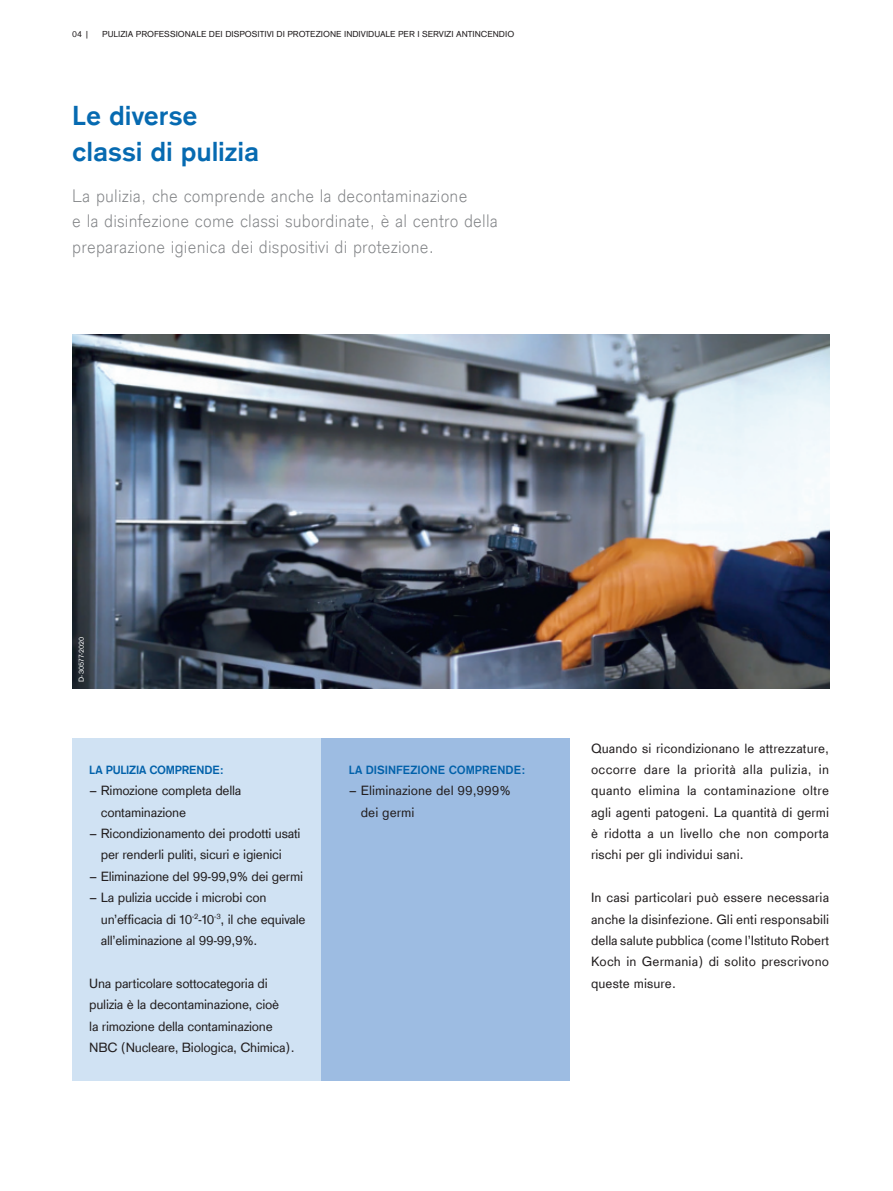
<style>
.page{position:relative;width:893px;height:1191px;background:#fff}
.page>*{position:absolute;margin:0;border:0;box-sizing:border-box;transform-origin:0 0}
.t1{font:700 28.5px/35.7px "Draeger Sans Global";letter-spacing:-.005em;color:#066ab1}
.t2{font:300 18.75px/25.5px "Draeger Sans Global";letter-spacing:.01em;color:#808285}
.t3{font:13.8px/21.5px "Draeger Sans Global";letter-spacing:-.02em;color:#231f20}
.t4{font:13.8px/21.5px "Draeger Sans Global";color:#231f20}
.t5{font:700 12.3px "Draeger Sans Global";color:#0161aa}
.t6{font:700 12.3px "Draeger Sans Global";letter-spacing:-.02em;color:#0161aa}
.t7{font:9px "Draeger Sans Global";color:#231f20}
.t8{font:7.5px "Draeger Sans Global";letter-spacing:.005em;color:#fff}
</style>
<div class="page">
<div style="left:72px;top:738px;width:249px;height:342px;background:#d0e2f3"></div>
<div style="left:321px;top:738px;width:249px;height:342px;background:#9dbce2"></div>
<img style="left:72px;top:335px;width:757px;height:353px">
<p class="t7" style="left:72px;top:29px;width:19px">04 |</p>
<p class="t7" style="left:102px;top:29px;width:413px">PULIZIA PROFESSIONALE DEI DISPOSITIVI DI PROTEZIONE INDIVIDUALE PER I SERVIZI ANTINCENDIO</p>
<h1 class="t1" style="left:72px;top:98px;width:188px">Le diverse classi di pulizia</h1>
<h2 class="t2" style="left:72px;top:183px;width:427px">La pulizia, che comprende anche la decontaminazione<br>e la disinfezione come classi subordinate, è al centro della preparazione igienica dei dispositivi di protezione.</h2>
<p class="t8" style="left:77px;top:682px;width:47px;rotate:-90deg">D-30577-2020</p>
<p class="t6" style="left:89px;top:762px;width:136px">LA PULIZIA COMPRENDE:</p>
<p class="t3" style="left:101px;top:780px;width:142px;text-indent:-12px">– Rimozione completa della contaminazione</p>
<p class="t3" style="left:89px;top:822px;width:213px;text-align:center">– Ricondizionamento dei prodotti usati per renderli puliti, sicuri e igienici</p>
<p class="t3" style="left:89px;top:865px;width:215px">– Eliminazione del 99-99,9% dei germi</p>
<p class="t3" style="left:101px;top:886px;width:206px;text-indent:-12px">– La pulizia uccide i microbi con un’efficacia di 10<sup>-2</sup>-10<sup>-3</sup>, il che equivale all’eliminazione al 99-99,9%.</p>
<p class="t3" style="left:89px;top:972px;width:207px">Una particolare sottocategoria di pulizia è la decontaminazione, cioè<br>la rimozione della contaminazione NBC (Nucleare, Biologica, Chimica).</p>
<p class="t5" style="left:349px;top:762px;width:178px">LA DISINFEZIONE COMPRENDE:</p>
<p class="t4" style="left:361px;top:780px;width:152px;text-indent:-12px">– Eliminazione del 99,999% dei germi</p>
<p class="t3" style="left:591px;top:737px;width:240px;text-align:justify">Quando si ricondizionano le attrezzature, occorre dare la priorità alla pulizia, in quanto elimina la contaminazione oltre agli agenti patogeni. La quantità di germi è ridotta a un livello che non comporta rischi per gli individui sani.</p>
<p class="t3" style="left:591px;top:886px;width:240px;text-align:justify">In casi particolari può essere necessaria anche la disinfezione. Gli enti responsabili della salute pubblica (come l’Istituto Robert Koch in Germania) di solito prescrivono queste misure.</p>
</div>
